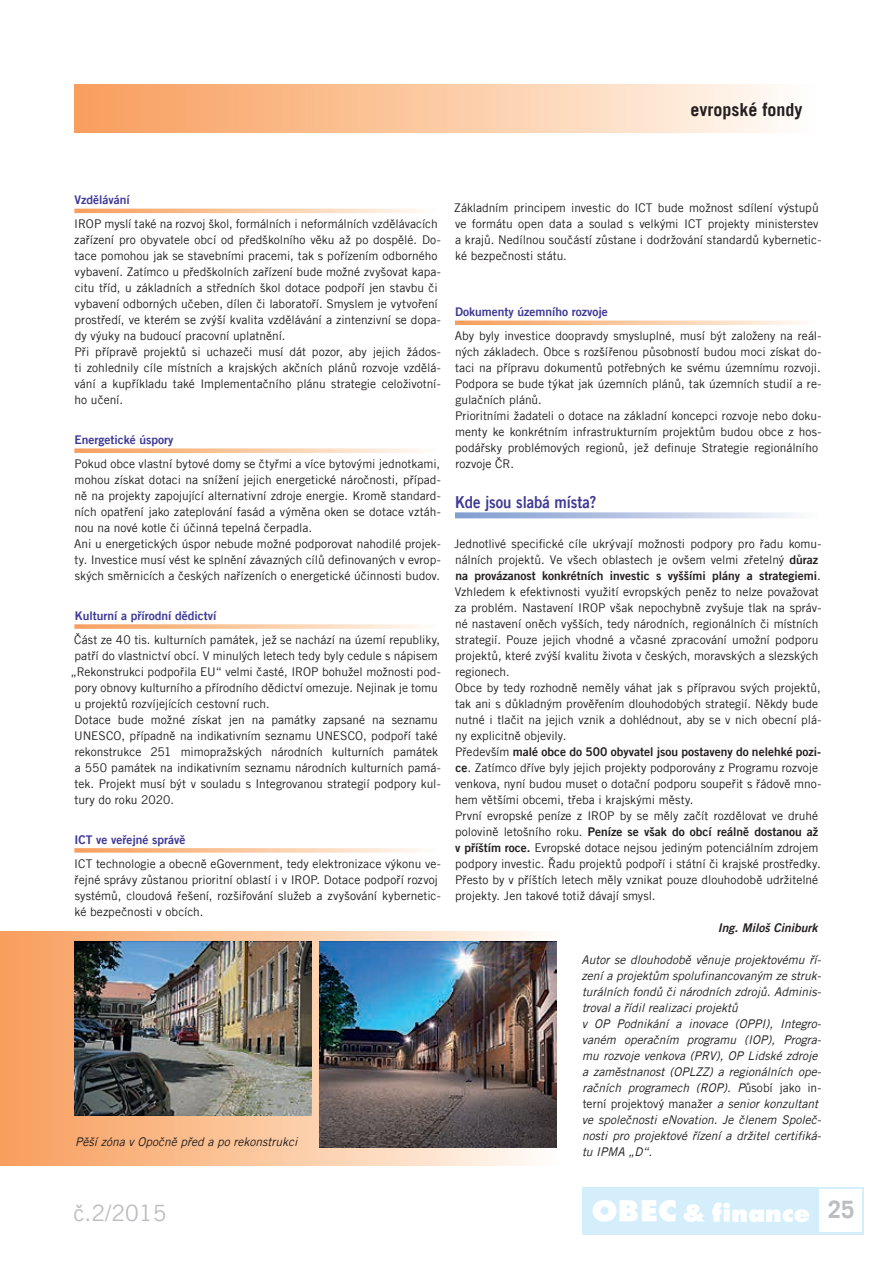
<style>
.page{position:relative;width:893px;height:1263px;background:#fff}
.page>*{position:absolute;margin:0;border:0;box-sizing:border-box;transform-origin:0 0}
.t1{font:700 24px "Trade Gothic";color:#bcbdc0}
.t2{font:22.5px "Trade Gothic";color:#bcbdc0}
.t3{font:700 18px "Trade Gothic";color:#231f20}
.t4{font:16.5px "Trade Gothic Bold Two";color:#3e3995;scale:.9 1}
.t5{font:12px/16px "Trade Gothic";color:#231f20}
.t6{font:italic 12px/16px "Trade Gothic";color:#231f20}
.t7{font:12px "Trade Gothic Bold Two";color:#231f20}
.t8{font:12px "Trade Gothic Bold Two";color:#3e3995}
.t9{font:italic 12px "Trade Gothic Bold Two";color:#231f20}
.s1{font-family:"Trade Gothic Bold Two"}
.s2{font-family:"Trade Gothic"}
.s3{font-style:normal}
</style>
<div class="page">
<div style="left:582px;top:1188px;width:282px;height:47px;background:#d4eefb"></div>
<div style="left:819px;top:1190px;width:42px;height:42px;background:#fff"></div>
<svg style="left:593px;top:1200px;width:83px;height:22px"></svg>
<svg style="left:684px;top:1204px;width:21px;height:18px"></svg>
<svg style="left:712px;top:1202px;width:97px;height:20px"></svg>
<div style="left:0;top:932px;width:565px;height:233px;background:linear-gradient(to right,#f99e5a,#fdfbf6)"></div>
<div style="left:74px;top:84px;width:745px;height:48px;background:linear-gradient(to right,#f89d59,#fffdf8)"></div>
<svg style="left:74px;top:209px;width:349px;height:4px"></svg>
<svg style="left:74px;top:448px;width:349px;height:5px;background:#fbceac"></svg>
<svg style="left:74px;top:624px;width:349px;height:5px;background:#fbceac"></svg>
<svg style="left:74px;top:848px;width:349px;height:5px;background:#fbceac"></svg>
<img style="left:74px;top:942px;width:237px;height:173px">
<svg style="left:455px;top:320px;width:348px;height:5px;background:#fbcfad"></svg>
<svg style="left:455px;top:512px;width:341px;height:6px;background:#bccae6"></svg>
<img style="left:320px;top:942px;width:236px;height:206px">
<h3 class="t3" style="left:691px;top:99px;width:113px">evropské fondy</h3>
<p class="t8" style="left:74px;top:193px;width:57px">Vzdělávání</p>
<p class="t5" style="left:74px;top:216px;width:368px">IROP myslí také na rozvoj škol, formálních i neformálních vzdělávacích zařízení pro obyvatele obcí od předškolního věku až po dospělé. Do&shy;tace pomohou jak se stavebními pracemi, tak s pořízením odborného vybavení. Zatímco u předškolních zařízení bude možné zvyšovat kapa&shy;citu tříd, u základních a středních škol dotace podpoří jen stavbu či vybavení odborných učeben, dílen či laboratoří. Smyslem je vytvoření prostředí, ve kterém se zvýší kvalita vzdělávání a zintenzivní se dopa&shy;dy výuky na budoucí pracovní uplatnění.<br>Při přípravě projektů si uchazeči musí dát pozor, aby jejich žádos&shy;ti zohlednily cíle místních a krajských akčních plánů rozvoje vzdělá&shy;vání a kupříkladu také Implementačního plánu strategie celoživotní&shy;ho učení.</p>
<p class="t8" style="left:75px;top:432px;width:100px">Energetické úspory</p>
<p class="t5" style="left:74px;top:456px;width:368px">Pokud obce vlastní bytové domy se čtyřmi a více bytovými jednotkami, mohou získat dotaci na snížení jejich energetické náročnosti, případ&shy;ně na projekty zapojující alternativní zdroje energie. Kromě standard&shy;ních opatření jako zateplování fasád a výměna oken se dotace vztáh&shy;nou na nové kotle či účinná tepelná čerpadla.<br>Ani u energetických úspor nebude možné podporovat nahodilé projek&shy;ty. Investice musí vést ke splnění závazných cílů definovaných v evrop&shy;ských směrnicích a českých nařízeních o energetické účinnosti budov.</p>
<p class="t8" style="left:75px;top:608px;width:143px">Kulturní a přírodní dědictví</p>
<p class="t5" style="left:74px;top:631px;width:367px">Část ze 40 tis. kulturních památek, jež se nachází na území republiky,</p>
<p class="t5" style="left:75px;top:647px;width:365px">patří do vlastnictví obcí. V minulých letech tedy byly cedule s nápisem</p>
<p class="t5" style="left:71px;top:663px;width:371px">„Rekonstrukci podpořila EU“ velmi časté, IROP bohužel možnosti pod-</p>
<p class="t5" style="left:75px;top:679px;width:365px">pory obnovy kulturního a přírodního dědictví omezuje. Nejinak je tomu</p>
<p class="t5" style="left:75px;top:695px;width:197px">u projektů rozvíjejících cestovní ruch.</p>
<p class="t5" style="left:74px;top:711px;width:365px">Dotace bude možné získat jen na památky zapsané na seznamu</p>
<p class="t5" style="left:74px;top:727px;width:365px">UNESCO, případně na indikativním seznamu UNESCO, podpoří také</p>
<p class="t5" style="left:75px;top:743px;width:365px">rekonstrukce 251 mimopražských národních kulturních památek</p>
<p class="t5" style="left:75px;top:759px;width:368px">a 550 památek na indikativním seznamu národních kulturních pamá-</p>
<p class="t5" style="left:75px;top:775px;width:368px">tek. Projekt musí být v souladu s Integrovanou strategií podpory kul-</p>
<p class="t5" style="left:75px;top:791px;width:101px">tury do roku 2020.</p>
<p class="t8" style="left:75px;top:832px;width:112px">ICT ve veřejné správě</p>
<p class="t5" style="left:74px;top:855px;width:368px">ICT technologie a obecně eGovernment, tedy elektronizace výkonu ve&shy;řejné správy zůstanou prioritní oblastí i v IROP. Dotace podpoří rozvoj systémů, cloudová řešení, rozšiřování služeb a zvyšování kybernetic&shy;ké bezpečnosti v obcích.</p>
<p class="t6" style="left:75px;top:1134px;width:224px">Pěší zóna v Opočně před a po rekonstrukci</p>
<p class="t5" style="left:454px;top:200px;width:369px">Základním principem investic do ICT bude možnost sdílení výstupů ve formátu open data a soulad s velkými ICT projekty ministerstev a krajů. Nedílnou součástí zůstane i dodržování standardů kybernetic&shy;ké bezpečnosti státu.</p>
<p class="t8" style="left:455px;top:305px;width:154px">Dokumenty územního rozvoje</p>
<p class="t5" style="left:455px;top:328px;width:368px">Aby byly investice doopravdy smysluplné, musí být založeny na reál&shy;ných základech. Obce s rozšířenou působností budou moci získat do&shy;taci na přípravu dokumentů potřebných ke svému územnímu rozvoji.<br>Podpora se bude týkat jak územních plánů, tak územních studií a re&shy;gulačních plánů.<br>Prioritními žadateli o dotace na základní koncepci rozvoje nebo doku&shy;menty ke konkrétním infrastrukturním projektům budou obce z hos&shy;podářsky problémových regionů, jež definuje Strategie regionálního rozvoje ČR.</p>
<h3 class="t4" style="left:455px;top:492px;width:159px">Kde jsou slabá místa?</h3>
<p class="t5" style="left:454px;top:536px;width:369px">Jednotlivé specifické cíle ukrývají možnosti podpory pro řadu komu&shy;nálních projektů. Ve všech oblastech je ovšem velmi zřetelný <span class="s1">důraz</span></p>
<p class="t7" style="left:455px;top:568px;width:367px">na provázanost konkrétních investic s vyššími plány a strategiemi<span class="s2">.</span></p>
<p class="t5" style="left:455px;top:584px;width:368px">Vzhledem k efektivnosti využití evropských peněz to nelze považovat za problém. Nastavení IROP však nepochybně zvyšuje tlak na správ&shy;né nastavení oněch vyšších, tedy národních, regionálních či místních strategií. Pouze jejich vhodné a včasné zpracování umožní podporu projektů, které zvýší kvalitu života v českých, moravských a slezských regionech.<br>Obce by tedy rozhodně neměly váhat jak s přípravou svých projektů, tak ani s důkladným prověřením dlouhodobých strategií. Někdy bude nutné i tlačit na jejich vznik a dohlédnout, aby se v nich obecní plá&shy;ny explicitně objevily.</p>
<p class="t7" style="left:455px;top:744px;width:368px"><span class="s2">Především</span> malé obce do 500 obyvatel jsou postaveny do nelehké pozi-</p>
<p class="t5" style="left:455px;top:759px;width:368px"><span class="s1">ce</span>. Zatímco dříve byly jejich projekty podporovány z Programu rozvoje venkova, nyní budou muset o dotační podporu soupeřit s řádově mno&shy;hem většími obcemi, třeba i krajskými městy.<br>První evropské peníze z IROP by se měly začít rozdělovat ve druhé</p>
<p class="t7" style="left:455px;top:824px;width:365px"><span class="s2">polovině letošního roku.</span> Peníze se však do obcí reálně dostanou až</p>
<p class="t5" style="left:455px;top:839px;width:367px"><span class="s1">v příštím roce.</span> Evropské dotace nejsou jediným potenciálním zdrojem podpory investic. Řadu projektů podpoří i státní či krajské prostředky.<br>Přesto by v příštích letech měly vznikat pouze dlouhodobě udržitelné projekty. Jen takové totiž dávají smysl.</p>
<p class="t9" style="left:718px;top:920px;width:101px">Ing. Miloš Ciniburk</p>
<p class="t6" style="left:581px;top:951px;width:241px">Autor se dlouhodobě věnuje projektovému ří&shy;zení a projektům spolufinancovaným ze struk&shy;turálních fondů či národních zdrojů. Adminis&shy;troval a řídil realizaci projektů<br>v OP Podnikání a inovace (OPPI), Integro&shy;vaném operačním programu (IOP), Progra&shy;mu rozvoje venkova (PRV), OP Lidské zdroje a zaměstnanost (OPLZZ) a regionálních ope&shy;račních programech (ROP). P<span class="s3">ůsobí jako in&shy;terní projektový manažer</span> a senior konzultant ve společnosti eNovation. Je členem Společ&shy;nosti pro projektové řízení a držitel certifiká&shy;tu IPMA „D“.</p>
<h2 class="t2" style="left:73px;top:1199px;width:95px">č.2/2015</h2>
<h1 class="t1" style="left:828px;top:1194px;width:28px">25</h1>
</div>
